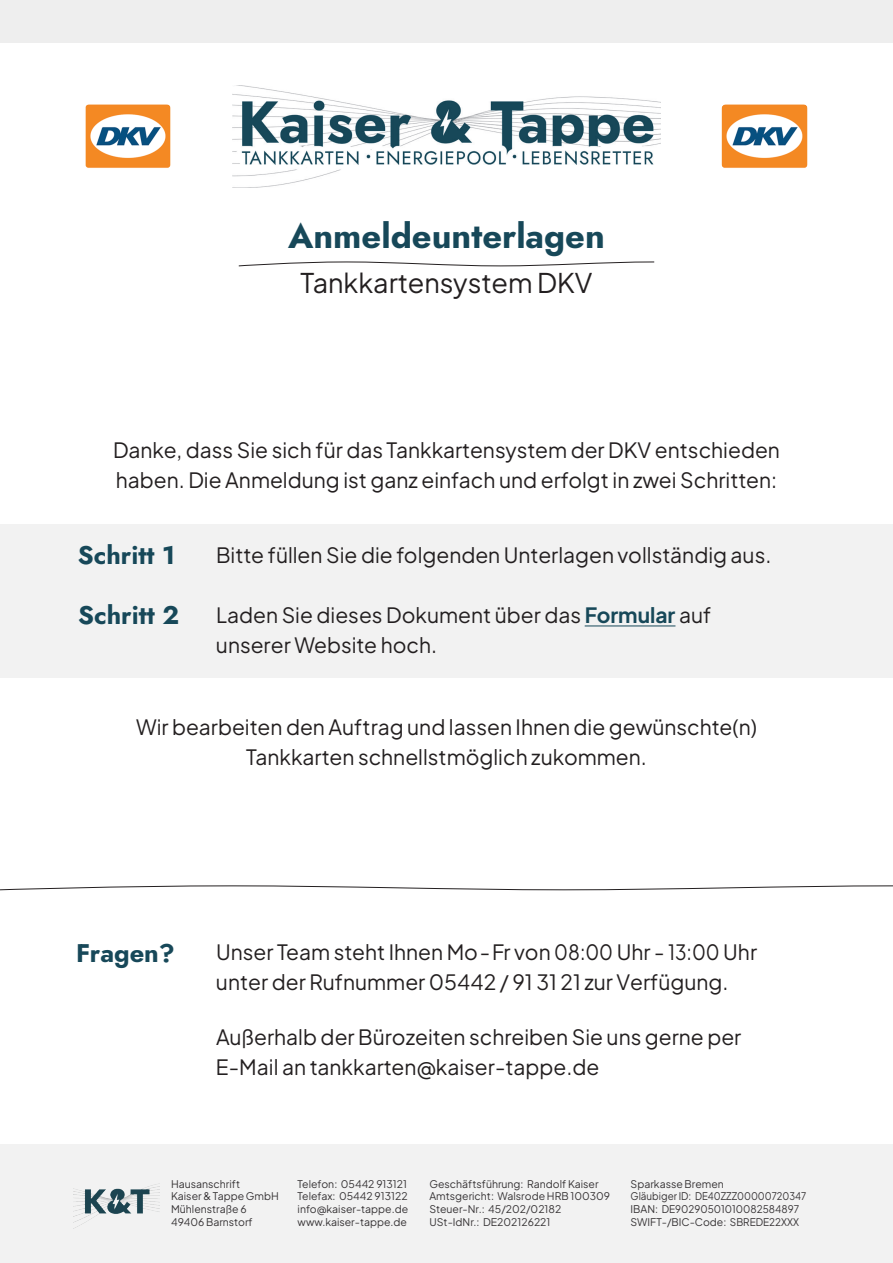
<style>
.page{position:relative;width:893px;height:1263px;background:#fff}
.page>*{position:absolute;margin:0;border:0;box-sizing:border-box;transform-origin:0 0}
.t1{font:700 34.5px "Jost";color:#174859}
.t2{font:27px "Plus Jakarta Sans";color:#231f20}
.t3{font:700 25.5px "Jost";color:#174859}
.t4{font:21px/30px "Plus Jakarta Sans";color:#231f20}
.t5{font:10.5px/12.6px "Plus Jakarta Sans";color:#231f20}
.s1{font-weight:700;color:#174859}
</style>
<div class="page">
<img style="left:233px;top:85px;width:427px;height:103px">
<div style="left:0;top:1144px;width:893px;height:119px;background:#f2f2f2"></div>
<img style="left:73px;top:1183px;width:87px;height:46px">
<div style="left:0;top:0;width:893px;height:43px;background:#eee"></div>
<div style="left:0;top:524px;width:893px;height:154px;background:#f2f2f2"></div>
<hr style="left:585px;top:625px;width:90px;height:1px;background:#174859">
<svg style="left:238px;top:261px;width:417px;height:5px"></svg>
<img style="left:85px;top:104px;width:86px;height:64px">
<svg style="left:0;top:885px;width:893px;height:5px"></svg>
<img style="left:721px;top:104px;width:87px;height:64px">
<h1 class="t1" style="left:288px;top:212px;width:318px">Anmeldeunterlagen</h1>
<p class="t2" style="left:300px;top:261px;width:293px">Tankkartensystem DKV</p>
<p class="t4" style="left:113px;top:433px;width:668px">Danke, dass Sie sich für das Tankkartensystem der DKV entschieden haben. Die Anmeldung ist ganz einfach und erfolgt in zwei Schritten:</p>
<p class="t3" style="left:78px;top:537px;width:99px">Schritt 1</p>
<p class="t4" style="left:216px;top:538px;width:557px">Bitte füllen Sie die folgenden Unterlagen vollständig aus.</p>
<p class="t3" style="left:78px;top:597px;width:103px">Schritt 2</p>
<p class="t4" style="left:216px;top:598px;width:497px">Laden Sie dieses Dokument über das <span class="s1">Formular</span> auf unserer Website hoch.</p>
<p class="t4" style="left:136px;top:710px;width:622px;text-align:center">Wir bearbeiten den Auftrag und lassen Ihnen die gewünschte(n)<br>Tankkarten schnellstmöglich zukommen.</p>
<p class="t3" style="left:76px;top:935px;width:100px">Fragen?</p>
<p class="t4" style="left:216px;top:935px;width:543px">Unser Team steht Ihnen Mo-Fr von 08:00 Uhr - 13:00 Uhr unter der Rufnummer 05442 / 91 31 21 zur Verfügung.</p>
<p class="t4" style="left:216px;top:1020px;width:527px">Außerhalb der Bürozeiten schreiben Sie uns gerne per<br>E-Mail an tankkarten@kaiser-tappe.de</p>
<p class="t5" style="left:171px;top:1176px;width:109px">Hausanschrift<br>Kaiser &amp; Tappe GmbH<br>Mühlenstraße 6<br>49406 Barnstorf</p>
<p class="t5" style="left:298px;top:1176px;width:112px;text-align:justify">Telefon: 05442 913121<br>Telefax: 05442 913122 info@kaiser-tappe.de www.kaiser-tappe.de</p>
<p class="t5" style="left:429px;top:1176px;width:182px">Geschäftsführung: Randolf Kaiser<br>Amtsgericht: Walsrode HRB 100309<br>Steuer-Nr.: 45/202/02182<br>USt-IdNr.: DE202126221</p>
<p class="t5" style="left:631px;top:1176px;width:177px">Sparkasse Bremen<br>Gläubiger ID: DE40ZZZ00000720347<br>IBAN: DE90290501010082584897<br>SWIFT-/BIC-Code: SBREDE22XXX</p>
</div>
